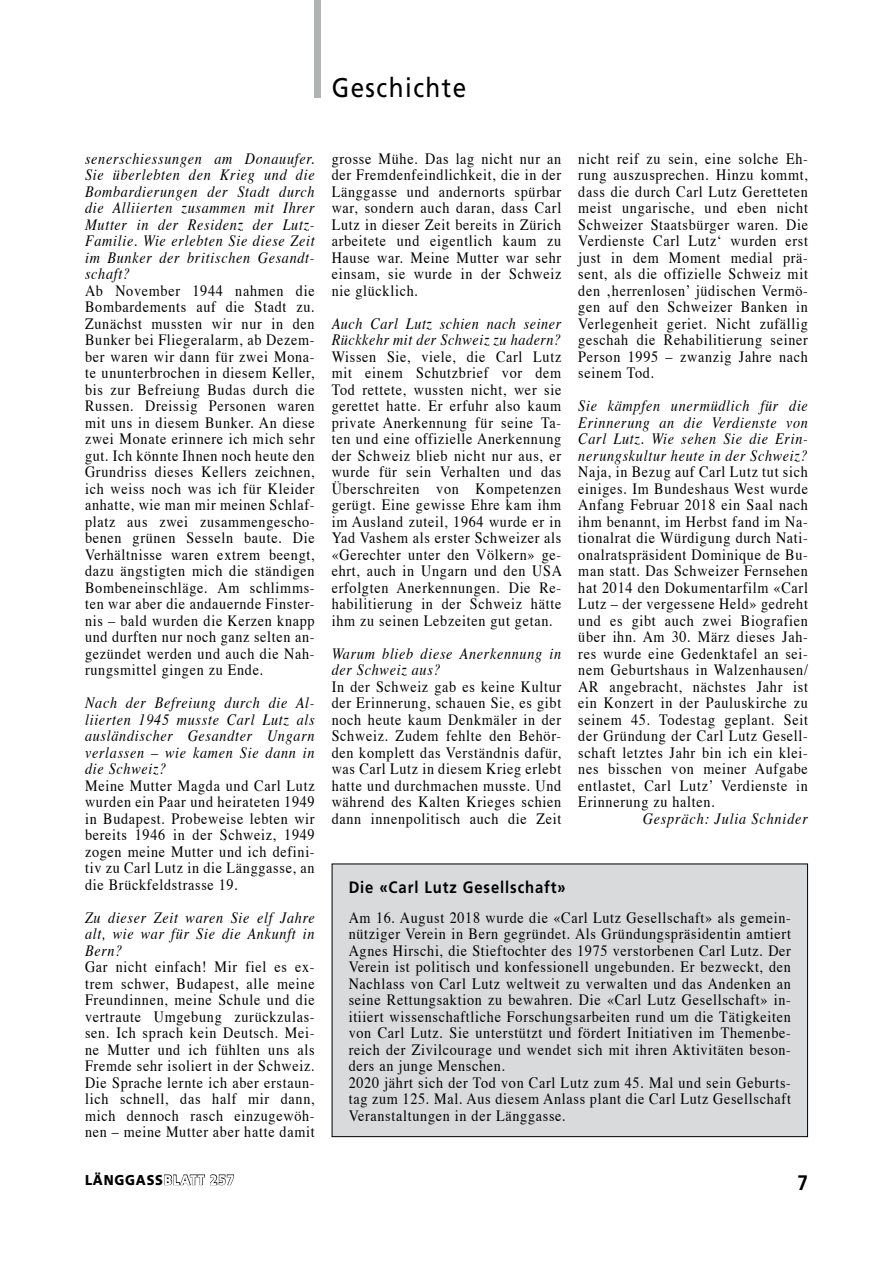
<style>
.page{position:relative;width:893px;height:1263px;background:#fff}
.page>*{position:absolute;margin:0;border:0;box-sizing:border-box;transform-origin:0 0}
.t1{font:27px "Frutiger";letter-spacing:.06em;color:#000;scale:.9 1}
.t2{font:700 21px "Frutiger";color:#000;scale:.9 1}
.t3{font:700 16.5px "Frutiger";letter-spacing:.06em;color:#000;scale:.9 1}
.t4{font:15.75px/16.5px "Times";letter-spacing:.05em;color:#000;text-align:justify;scale:.9 1}
.t5{font:italic 15.75px/16.5px "Times";letter-spacing:.05em;color:#000;text-align:justify;scale:.9 1}
.t6{font:900 14.25px "Frutiger";letter-spacing:.06em;color:#000;scale:.9 1}
.s1{font-size:13.8px;color:#fdfdfd}
</style>
<div class="page">
<svg style="left:164px;top:1174px;width:70px;height:11px"></svg>
<div style="left:315px;top:0;width:6px;height:98px;background:#b1b3b4"></div>
<div style="left:332px;top:864px;width:475px;height:272px;background:#d9dadb"></div>
<div style="left:332px;top:863px;width:476px;height:274px;border:1px solid #000"></div>
<h1 class="t1" style="left:332px;top:72px;width:151px">Geschichte</h1>
<p class="t5" style="left:85px;top:151px;width:257px">senerschiessungen am Donauufer.<br>Sie überlebten den Krieg und die Bombardierungen der Stadt durch die Alliierten zusammen mit Ihrer Mutter in der Residenz der Lutz-Familie. Wie erlebten Sie diese Zeit im Bunker der britischen Gesandt&shy;schaft?</p>
<p class="t4" style="left:85px;top:283px;width:257px">Ab November 1944 nahmen die Bombardements auf die Stadt zu.<br>Zunächst mussten wir nur in den Bunker bei Fliegeralarm, ab Dezem&shy;ber waren wir dann für zwei Mona&shy;te ununterbrochen in diesem Keller, bis zur Befreiung Budas durch die Russen. Dreissig Personen waren mit uns in diesem Bunker. An diese zwei Monate erinnere ich mich sehr gut. Ich könnte Ihnen noch heute den Grundriss dieses Kellers zeichnen, ich weiss noch was ich für Kleider anhatte, wie man mir meinen Schlaf&shy;platz aus zwei zusammengescho&shy;benen grünen Sesseln baute. Die Verhältnisse waren extrem beengt, dazu ängstigten mich die ständigen Bombeneinschläge. Am schlimms&shy;ten war aber die andauernde Finster&shy;nis – bald wurden die Kerzen knapp und durften nur noch ganz selten an&shy;gezündet werden und auch die Nah&shy;rungsmittel gingen zu Ende.</p>
<p class="t5" style="left:85px;top:696px;width:257px">Nach der Befreiung durch die Al&shy;liierten 1945 musste Carl Lutz als ausländischer Gesandter Ungarn verlassen – wie kamen Sie dann in die Schweiz?</p>
<p class="t4" style="left:85px;top:778px;width:257px">Meine Mutter Magda und Carl Lutz wurden ein Paar und heirateten 1949 in Budapest. Probeweise lebten wir bereits 1946 in der Schweiz, 1949 zogen meine Mutter und ich defini&shy;tiv zu Carl Lutz in die Länggasse, an die Brückfeldstrasse 19.</p>
<p class="t5" style="left:85px;top:910px;width:257px">Zu dieser Zeit waren Sie elf Jahre alt, wie war für Sie die Ankunft in Bern?</p>
<p class="t4" style="left:85px;top:960px;width:257px">Gar nicht einfach! Mir fiel es ex&shy;trem schwer, Budapest, alle meine Freundinnen, meine Schule und die vertraute Umgebung zurückzulas&shy;sen. Ich sprach kein Deutsch. Mei&shy;ne Mutter und ich fühlten uns als Fremde sehr isoliert in der Schweiz.<br>Die Sprache lernte ich aber erstaun&shy;lich schnell, das half mir dann, mich dennoch rasch einzugewöh&shy;nen – meine Mutter aber hatte damit</p>
<p class="t4" style="left:332px;top:151px;width:257px">grosse Mühe. Das lag nicht nur an der Fremdenfeindlichkeit, die in der Länggasse und andernorts spürbar war, sondern auch daran, dass Carl Lutz in dieser Zeit bereits in Zürich arbeitete und eigentlich kaum zu Hause war. Meine Mutter war sehr einsam, sie wurde in der Schweiz nie glücklich.</p>
<p class="t5" style="left:332px;top:316px;width:257px">Auch Carl Lutz schien nach seiner<br>Rückkehr mit der Schweiz zu hadern?</p>
<p class="t4" style="left:332px;top:349px;width:257px">Wissen Sie, viele, die Carl Lutz mit einem Schutzbrief vor dem Tod rettete, wussten nicht, wer sie gerettet hatte. Er erfuhr also kaum private Anerkennung für seine Ta&shy;ten und eine offizielle Anerkennung der Schweiz blieb nicht nur aus, er wurde für sein Verhalten und das Überschreiten von Kompetenzen gerügt. Eine gewisse Ehre kam ihm im Ausland zuteil, 1964 wurde er in Yad Vashem als erster Schweizer als «Gerechter unter den Völkern» ge&shy;ehrt, auch in Ungarn und den USA erfolgten Anerkennungen. Die Re&shy;habilitierung in der Schweiz hätte ihm zu seinen Lebzeiten gut getan.</p>
<p class="t5" style="left:332px;top:646px;width:257px">Warum blieb diese Anerkennung in der Schweiz aus?</p>
<p class="t4" style="left:332px;top:679px;width:257px">In der Schweiz gab es keine Kultur der Erinnerung, schauen Sie, es gibt noch heute kaum Denkmäler in der Schweiz. Zudem fehlte den Behör&shy;den komplett das Verständnis dafür, was Carl Lutz in diesem Krieg erlebt hatte und durchmachen musste. Und während des Kalten Krieges schien dann innenpolitisch auch die Zeit</p>
<p class="t4" style="left:578px;top:151px;width:257px">nicht reif zu sein, eine solche Eh&shy;rung auszusprechen. Hinzu kommt, dass die durch Carl Lutz Geretteten meist ungarische, und eben nicht Schweizer Staatsbürger waren. Die Verdienste Carl Lutz‘ wurden erst just in dem Moment medial prä&shy;sent, als die offizielle Schweiz mit den ‚herrenlosen’ jüdischen Vermö&shy;gen auf den Schweizer Banken in Verlegenheit geriet. Nicht zufällig geschah die Rehabilitierung seiner Person 1995 – zwanzig Jahre nach seinem Tod.</p>
<p class="t5" style="left:578px;top:399px;width:257px">Sie kämpfen unermüdlich für die Erinnerung an die Verdienste von Carl Lutz. Wie sehen Sie die Erin&shy;nerungskultur heute in der Schweiz?</p>
<p class="t4" style="left:578px;top:465px;width:257px">Naja, in Bezug auf Carl Lutz tut sich einiges. Im Bundeshaus West wurde Anfang Februar 2018 ein Saal nach ihm benannt, im Herbst fand im Na&shy;tionalrat die Würdigung durch Nati&shy;onalratspräsident Dominique de Bu&shy;man statt. Das Schweizer Fernsehen hat 2014 den Dokumentarfilm «Carl Lutz – der vergessene Held» gedreht und es gibt auch zwei Biografien über ihn. Am 30. März dieses Jah&shy;res wurde eine Gedenktafel an sei&shy;nem Geburtshaus in Walzenhausen/ AR angebracht, nächstes Jahr ist ein Konzert in der Pauluskirche zu seinem 45. Todestag geplant. Seit der Gründung der Carl Lutz Gesell&shy;schaft letztes Jahr bin ich ein klei&shy;nes bisschen von meiner Aufgabe entlastet, Carl Lutz’ Verdienste in Erinnerung zu halten.</p>
<p class="t5" style="left:643px;top:811px;width:185px">Gespräch: Julia Schnider</p>
<p class="t3" style="left:349px;top:877px;width:243px">Die «Carl Lutz Gesellschaft»</p>
<p class="t4" style="left:349px;top:910px;width:493px;text-align:left">Am 16. August 2018 wurde die «Carl Lutz Gesellschaft» als gemein&shy;nütziger Verein in Bern gegründet. Als Gründungspräsidentin amtiert Agnes Hirschi, die Stieftochter des 1975 verstorbenen Carl Lutz. Der Verein ist politisch und konfessionell ungebunden. Er bezweckt, den Nachlass von Carl Lutz weltweit zu verwalten und das Andenken an seine Rettungsaktion zu bewahren. Die «Carl Lutz Gesellschaft» in&shy;itiiert wissenschaftliche Forschungsarbeiten rund um die Tätigkeiten von Carl Lutz. Sie unterstützt und fördert Initiativen im Themenbe&shy;reich der Zivilcourage und wendet sich mit ihren Aktivitäten beson&shy;ders an junge Menschen.<br>2020 jährt sich der Tod von Carl Lutz zum 45. Mal und sein Geburts&shy;tag zum 125. Mal. Aus diesem Anlass plant die Carl Lutz Gesellschaft Veranstaltungen in der Länggasse.</p>
<p class="t6" style="left:85px;top:1171px;width:167px">LÄNGGASS<span class="s1">BLATT 257</span></p>
<h2 class="t2" style="left:797px;top:1170px;width:13px">7</h2>
</div>
